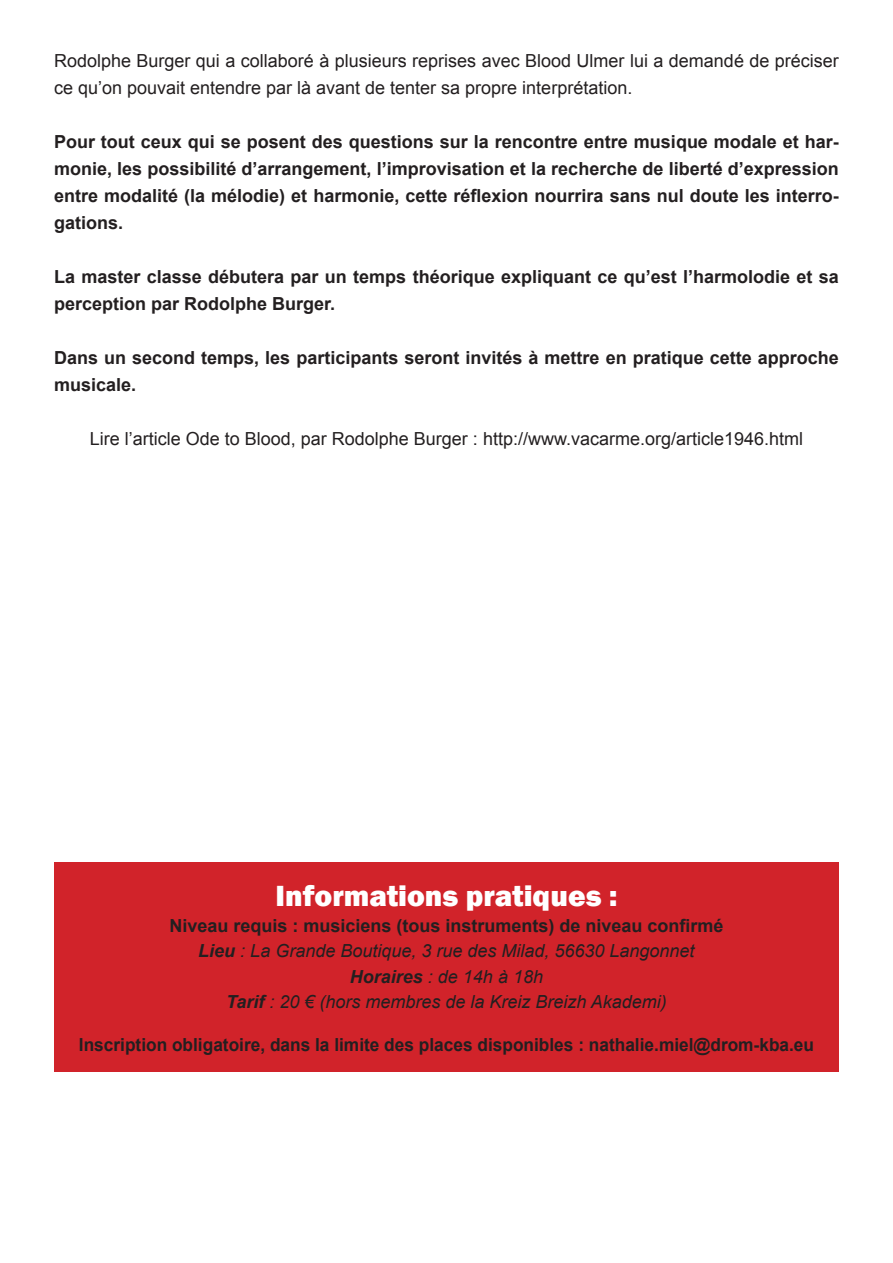
<style>
.page{position:relative;width:893px;height:1263px;background:#fff}
.page>*{position:absolute;margin:0;border:0;box-sizing:border-box;transform-origin:0 0}
.t1{font:800 30px "Franklin Gothic";color:#fff}
.t2{font:700 18px/27px "Arial";color:#231f20}
.t3{font:18px/27px "Arial";color:#231f20}
.t4{font:italic 18px/25.5px "Arial";color:#231f20;text-align:center}
.t5{font:700 18px "Arial";color:#231f20;scale:.96 1}
.s1{font-weight:700;font-style:normal}
.s2{font-weight:700}
</style>
<div class="page">
<div style="left:54px;top:862px;width:785px;height:209px;background:#d1232a"></div>
<p class="t3" style="left:54px;top:47px;width:786px">Rodolphe Burger qui a collaboré à plusieurs reprises avec Blood Ulmer lui a demandé de préciser ce qu’on pouvait entendre par là avant de tenter sa propre interprétation.</p>
<p class="t2" style="left:54px;top:129px;width:786px;text-align:justify">Pour tout ceux qui se posent des questions sur la rencontre entre musique modale et har&shy;monie, les possibilité d’arrangement, l’improvisation et la recherche de liberté d’expression entre modalité (la mélodie) et harmonie, cette réflexion nourrira sans nul doute les interro&shy;gations.</p>
<p class="t2" style="left:54px;top:264px;width:786px">La master classe débutera par un temps théorique expliquant ce qu’est l’harmolodie et sa perception par Rodolphe Burger.</p>
<p class="t2" style="left:54px;top:345px;width:786px">Dans un second temps, les participants seront invités à mettre en pratique cette approche musicale.</p>
<p class="t3" style="left:90px;top:425px;width:715px">Lire l’article Ode to Blood, par Rodolphe Burger : http://www.vacarme.org/article1946.html</p>
<h1 class="t1" style="left:276px;top:877px;width:343px">Informations pratiques :</h1>
<p class="t4" style="left:169px;top:913px;width:556px"><span class="s1">Niveau requis : musiciens (tous instruments) de niveau confirmé </span><span class="s2">Lieu</span> : La Grande Boutique, 3 rue des Milad, 56630 Langonnet <span class="s2">Horaires</span> : de 14h à 18h<br><span class="s2">Tarif</span> : 20 € (hors membres de la Kreiz Breizh Akademi)</p>
<p class="t5" style="left:79px;top:1033px;width:767px">Inscription obligatoire, dans la limite des places disponibles : nathalie.miel@drom-kba.eu</p>
</div>
